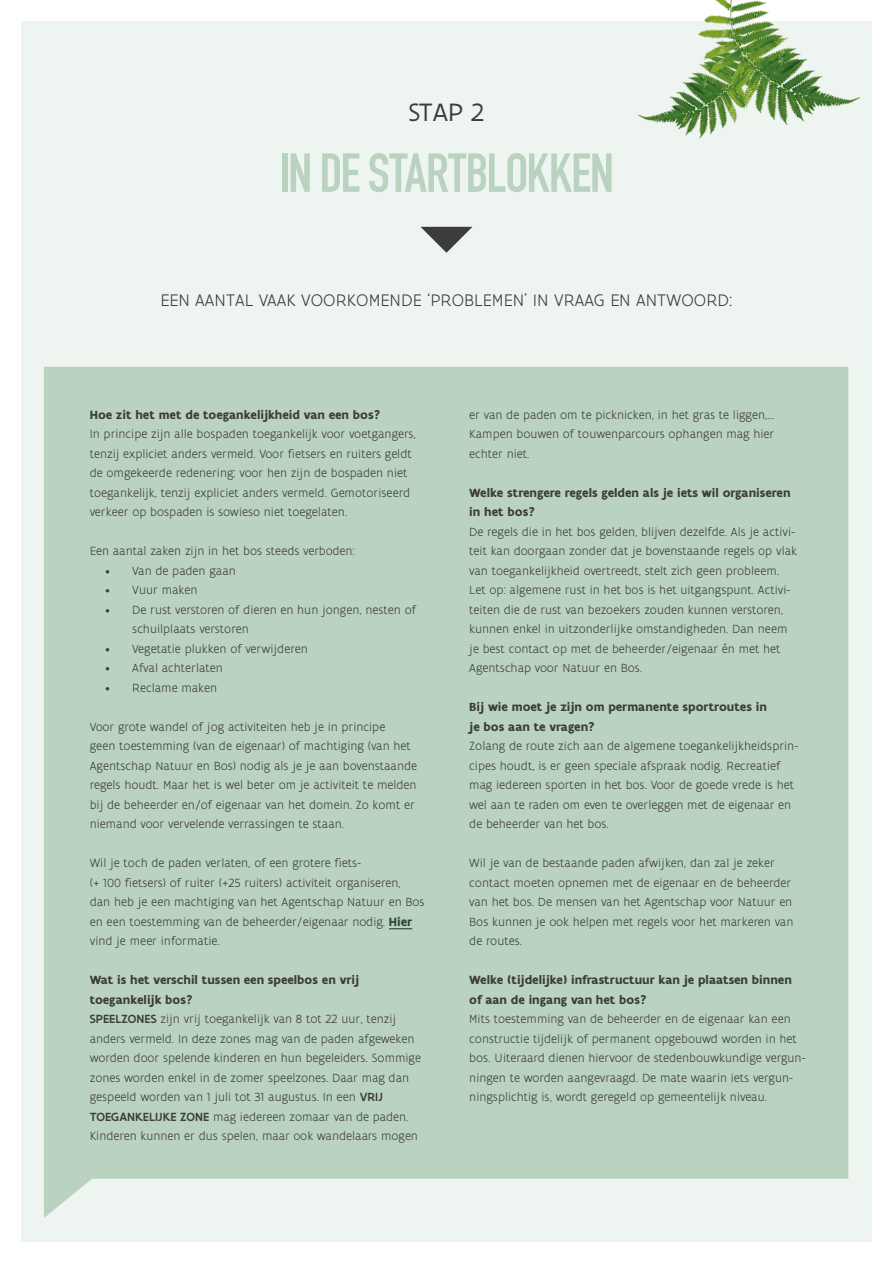
<style>
.page{position:relative;width:893px;height:1263px;background:#fff}
.page>*{position:absolute;margin:0;border:0;box-sizing:border-box;transform-origin:0 0}
.t1{font:700 54px "DIN Condensed";letter-spacing:-.02em;color:#bad2c0}
.t2{font:27px "Flanders Art Sans";color:#3c3c3b}
.t3{font:300 18px "Flanders Art Sans";letter-spacing:.005em;color:#3c3c3b}
.t4{font:300 12.75px/19.5px "Flanders Art Sans";color:#3c3c3b}
.t5{font:700 12.75px/19.5px "Flanders Art Sans";color:#3c3c3b}
.s1{font-weight:700;color:#304336}
.s2{font-weight:700}
.s3{font-weight:500}
</style>
<div class="page">
<div style="left:21px;top:21px;width:851px;height:1220px;background:#eef4ef"></div>
<img style="left:637px;top:92px;width:42px;height:38px">
<svg style="left:421px;top:227px;width:51px;height:26px"></svg>
<img style="left:679px;top:0;width:181px;height:139px">
<div style="left:44px;top:367px;width:804px;height:851px;background:#bad2c0"></div>
<svg style="left:389px;top:928px;width:23px;height:1px"></svg>
<h2 class="t2" style="left:409px;top:95px;width:77px">STAP 2</h2>
<h1 class="t1" style="left:279px;top:141px;width:336px">IN DE STARTBLOKKEN</h1>
<h3 class="t3" style="left:160px;top:289px;width:573px">EEN AANTAL VAAK VOORKOMENDE ‘PROBLEMEN’ IN VRAAG EN ANTWOORD:</h3>
<p class="t5" style="left:90px;top:405px;width:292px">Hoe zit het met de toegankelijkheid van een bos?</p>
<p class="t4" style="left:90px;top:425px;width:328px">In principe zijn alle bospaden toegankelijk voor voetgangers, tenzij expliciet anders vermeld. Voor fietsers en ruiters geldt de omgekeerde redenering: voor hen zijn de bospaden niet toegankelijk, tenzij expliciet anders vermeld. Gemotoriseerd verkeer op bospaden is sowieso niet toegelaten.</p>
<p class="t4" style="left:90px;top:542px;width:267px">Een aantal zaken zijn in het bos steeds verboden:</p>
<p class="t4" style="left:105px;top:561px;width:132px">• Van de paden gaan</p>
<p class="t4" style="left:105px;top:581px;width:94px">• Vuur maken</p>
<p class="t4" style="left:132px;top:600px;width:285px;text-indent:-27px">• De rust verstoren of dieren en hun jongen, nesten of schuilplaats verstoren</p>
<p class="t4" style="left:105px;top:639px;width:204px">• Vegetatie plukken of verwijderen</p>
<p class="t4" style="left:105px;top:659px;width:119px">• Afval achterlaten</p>
<p class="t4" style="left:105px;top:678px;width:113px">• Reclame maken</p>
<p class="t4" style="left:90px;top:717px;width:329px">Voor grote wandel of jog activiteiten heb je in principe<br>geen toestemming (van de eigenaar) of machtiging (van het Agentschap Natuur en Bos) nodig als je je aan bovenstaande regels houdt. Maar het is wel beter om je activiteit te melden bij de beheerder en/of eigenaar van het domein. Zo komt er niemand voor vervelende verrassingen te staan.</p>
<p class="t4" style="left:90px;top:853px;width:336px">Wil je toch de paden verlaten, of een grotere fiets-<br>(+ 100 fietsers) of ruiter (+25 ruiters) activiteit organiseren,<br>dan heb je een machtiging van het Agentschap Natuur en Bos en een toestemming van de beheerder/eigenaar nodig. <span class="s1">Hier </span>vind je meer informatie.</p>
<p class="t4" style="left:90px;top:970px;width:333px"><span class="s2">Wat is het verschil tussen een speelbos en vrij toegankelijk bos?<br></span><span class="s3">SPEELZONES</span> zijn vrij toegankelijk van 8 tot 22 uur, tenzij anders vermeld. In deze zones mag van de paden afgeweken worden door spelende kinderen en hun begeleiders. Sommige zones worden enkel in de zomer speelzones. Daar mag dan gespeeld worden van 1 juli tot 31 augustus. In een <span class="s3">VRIJ TOEGANKELIJKE ZONE</span> mag iedereen zomaar van de paden.<br>Kinderen kunnen er dus spelen, maar ook wandelaars mogen</p>
<p class="t4" style="left:469px;top:405px;width:307px;text-align:justify">er van de paden om te picknicken, in het gras te liggen,… Kampen bouwen of touwenparcours ophangen mag hier echter niet.</p>
<p class="t5" style="left:469px;top:483px;width:323px">Welke strengere regels gelden als je iets wil organiseren in het bos?</p>
<p class="t4" style="left:469px;top:522px;width:329px">De regels die in het bos gelden, blijven dezelfde. Als je activi&shy;teit kan doorgaan zonder dat je bovenstaande regels op vlak van toegankelijkheid overtreedt, stelt zich geen probleem.<br>Let op: algemene rust in het bos is het uitgangspunt. Activi&shy;teiten die de rust van bezoekers zouden kunnen verstoren, kunnen enkel in uitzonderlijke omstandigheden. Dan neem je best contact op met de beheerder/eigenaar én met het Agentschap voor Natuur en Bos.</p>
<p class="t5" style="left:469px;top:697px;width:299px">Bij wie moet je zijn om permanente sportroutes in je bos aan te vragen?</p>
<p class="t4" style="left:469px;top:736px;width:331px">Zolang de route zich aan de algemene toegankelijkheidsprin&shy;cipes houdt, is er geen speciale afspraak nodig. Recreatief mag iedereen sporten in het bos. Voor de goede vrede is het wel aan te raden om even te overleggen met de eigenaar en de beheerder van het bos.</p>
<p class="t4" style="left:469px;top:853px;width:326px">Wil je van de bestaande paden afwijken, dan zal je zeker contact moeten opnemen met de eigenaar en de beheerder van het bos. De mensen van het Agentschap voor Natuur en Bos kunnen je ook helpen met regels voor het markeren van de routes.</p>
<p class="t5" style="left:469px;top:970px;width:324px">Welke (tijdelijke) infrastructuur kan je plaatsen binnen of aan de ingang van het bos?</p>
<p class="t4" style="left:469px;top:1009px;width:338px">Mits toestemming van de beheerder en de eigenaar kan een constructie tijdelijk of permanent opgebouwd worden in het bos. Uiteraard dienen hiervoor de stedenbouwkundige vergun&shy;ningen te worden aangevraagd. De mate waarin iets vergun&shy;ningsplichtig is, wordt geregeld op gemeentelijk niveau.</p>
</div>
